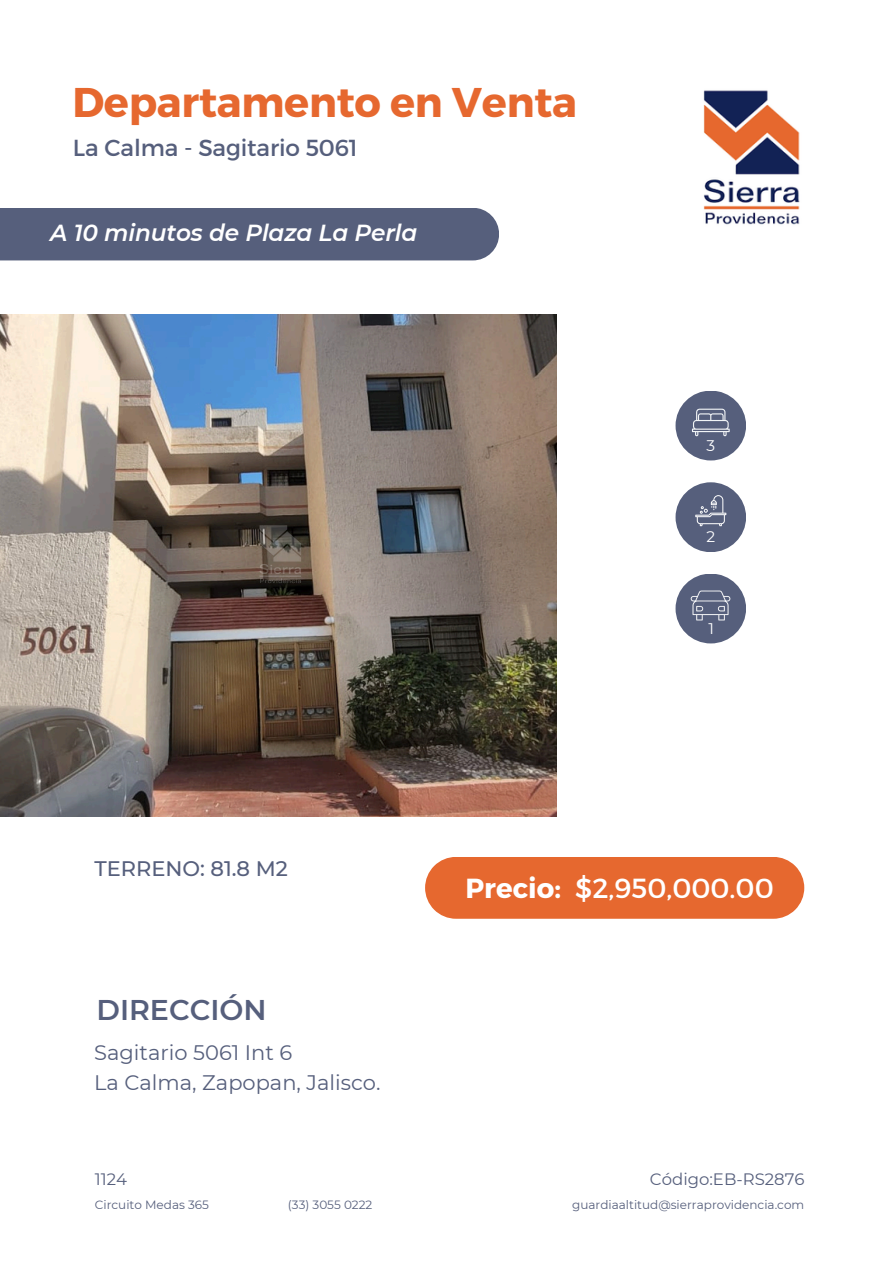
<style>
.page{position:relative;width:894px;height:1264px;background:#fff}
.page>*{position:absolute;margin:0;border:0;box-sizing:border-box;transform-origin:0 0}
.t1{font:700 41.55px "Montserrat";letter-spacing:-.005em;color:#e6682f}
.t2{font:600 28.5px "Montserrat";color:#565f7c}
.t3{font:27.6px "Montserrat";color:#fff}
.t4{font:italic 600 23.25px "Montserrat";letter-spacing:-.005em;color:#fff}
.t5{font:23.25px "Montserrat";letter-spacing:-.005em;color:#565f7c}
.t6{font:21px/29.2px "Montserrat";color:#565f7c}
.t7{font:500 21px "Montserrat";color:#565f7c}
.t8{font:16.5px "Montserrat";color:#565f7c}
.t9{font:15.3px "Montserrat";color:#fff}
.t10{font:12px "Montserrat";color:#565f7c}
.s1{font-weight:700}
</style>
<div class="page">
<img style="left:703px;top:90px;width:97px;height:135px">
<div style="left:425px;top:857px;width:379px;height:61px;background:#e6682f"></div>
<div style="left:0;top:208px;width:499px;height:52px;background:#565f7c"></div>
<img style="left:0;top:314px;width:556px;height:502px">
<img style="left:252px;top:519px;width:54px;height:70px">
<div style="left:675px;top:390px;width:70px;height:70px;background:#565f7c;border-radius:50%"></div>
<svg style="left:692px;top:408px;width:37px;height:28px"></svg>
<div style="left:675px;top:573px;width:70px;height:70px;background:#565f7c;border-radius:50%"></div>
<img style="left:690px;top:590px;width:41px;height:31px">
<div style="left:675px;top:482px;width:70px;height:70px;background:#565f7c;border-radius:50%"></div>
<svg style="left:695px;top:495px;width:31px;height:31px"></svg>
<p class="t1" style="left:72px;top:75px;width:506px">Departamento en Venta</p>
<p class="t5" style="left:73px;top:132px;width:286px">La Calma - Sagitario 5061</p>
<p class="t4" style="left:50px;top:218px;width:368px">A 10 minutos de Plaza La Perla</p>
<p class="t9" style="left:706px;top:435px;width:10px">3</p>
<h6 class="t9" style="left:706px;top:527px;width:10px">2</h6>
<h2 class="t9" style="left:708px;top:618px;width:7px">1</h2>
<p class="t7" style="left:94px;top:855px;width:195px">TERRENO: 81.8 M2</p>
<h6 class="t2" style="left:96px;top:992px;width:172px">DIRECCIÓN</h6>
<h5 class="t6" style="left:94px;top:1038px;width:288px">Sagitario 5061 Int 6<br>La Calma, Zapopan, Jalisco.</h5>
<p class="t3" style="left:465px;top:870px;width:309px"><span class="s1">Precio:</span> $2,950,000.00</p>
<p class="t8" style="left:95px;top:1169px;width:34px">1124</p>
<p class="t8" style="left:649px;top:1169px;width:156px">Código:EB-RS2876</p>
<p class="t10" style="left:95px;top:1197px;width:116px">Circuito Medas 365</p>
<h4 class="t10" style="left:288px;top:1197px;width:86px">(33) 3055 0222</h4>
<h3 class="t10" style="left:572px;top:1197px;width:233px">guardiaaltitud@sierraprovidencia.com</h3>
</div>
